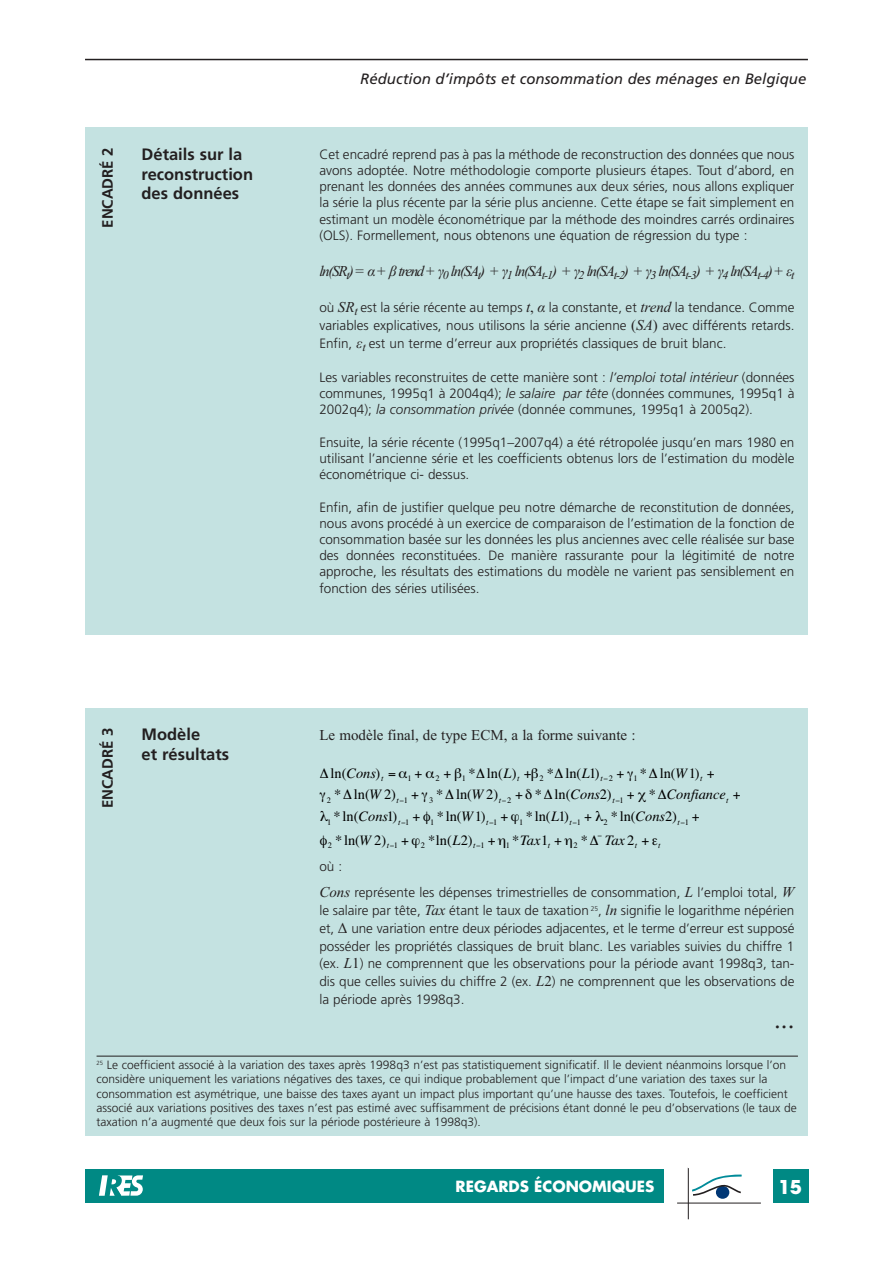
<style>
.page{position:relative;width:893px;height:1263px;background:#fff}
.page>*{position:absolute;margin:0;border:0;box-sizing:border-box;transform-origin:0 0}
.t1{font:27px "Times New Roman";color:#231f20}
.t2{font:700 21px "Avant Gard";color:#fff}
.t3{font:700 16.5px/19.8px "Frutiger";color:#231f20}
.t4{font:italic 15px "Times New Roman";letter-spacing:-.085em;color:#231f20}
.t5{font:italic 15px "Frutiger";color:#231f20}
.t6{font:15px "Times New Roman";color:#231f20}
.t7{font:700 15px "Futura";color:#fff}
.t8{font:700 15px "Frutiger";color:#231f20}
.t9{font:14.4px "Times";color:#000}
.t10{font:italic 14.4px "Times";color:#000}
.t11{font:300 13.5px/16.2px "Frutiger";color:#231f20;text-align:justify}
.t12{font:300 12px/14.4px "Frutiger";color:#231f20}
.t13{font:8.4px "Times";color:#000}
.t14{font:italic 8.4px "Times";color:#000}
.s1{font-family:"Times New Roman";font-weight:400;font-style:italic;font-size:15px}
.s2{font-family:"Times New Roman";font-weight:400;font-size:15px}
.s3{font-style:italic}
.s4{font-style:normal}
</style>
<div class="page">
<div style="left:85px;top:708px;width:723px;height:428px;background:#c4e2e1"></div>
<div style="left:773px;top:1169px;width:35px;height:34px;background:#008984"></div>
<svg style="left:716px;top:1186px;width:13px;height:13px"></svg>
<svg style="left:692px;top:1174px;width:50px;height:22px"></svg>
<hr style="left:688px;top:1166px;width:1px;height:53px;background:#231f20">
<hr style="left:677px;top:1203px;width:84px;height:1px;background:#231f20">
<div style="left:85px;top:1169px;width:578px;height:34px;background:#008984"></div>
<svg style="left:99px;top:1175px;width:44px;height:21px"></svg>
<hr style="left:85px;top:59px;width:723px;height:1px;background:#231f20">
<div style="left:85px;top:128px;width:723px;height:507px;background:#c4e2e1"></div>
<hr style="left:97px;top:1056px;width:701px;height:1px;background:#231f20">
<p class="t5" style="left:360px;top:72px;width:448px">Réduction d’impôts et consommation des ménages en Belgique</p>
<p class="t3" style="left:142px;top:145px;width:113px">Détails sur la reconstruction des données</p>
<p class="t8" style="left:102px;top:228px;width:82px;rotate:-90deg">ENCADRÉ 2</p>
<p class="t11" style="left:319px;top:147px;width:477px">Cet encadré reprend pas à pas la méthode de reconstruction des données que nous avons adoptée. Notre méthodologie comporte plusieurs étapes. Tout d’abord, en prenant les données des années communes aux deux séries, nous allons expliquer la série la plus récente par la série plus ancienne. Cette étape se fait simplement en estimant un modèle économétrique par la méthode des moindres carrés ordinaires (OLS). Formellement, nous obtenons une équation de régression du type :</p>
<p class="t4" style="left:319px;top:262px;width:477px">ln(SR<sub>t</sub>) = α + β trend + γ<sub>0</sub> ln(SA<sub>t</sub>) + γ<sub>1</sub> ln(SA<sub>t-1</sub>) + γ<sub>2</sub> ln(SA<sub>t-2</sub>) + γ<sub>3</sub> ln(SA<sub>t-3</sub>) + γ<sub>4</sub> ln(SA<sub>t-4</sub>) + ε<sub>t</sub></p>
<p class="t11" style="left:319px;top:299px;width:477px;line-height:18px">où <span class="s1">SR</span><sub>t</sub> est la série récente au temps <span class="s1">t</span><span class="s2">,</span> <span class="s1">α</span> la constante, et <span class="s1">trend</span> la tendance. Comme variables explicatives, nous utilisons la série ancienne <span class="s2">(</span><span class="s1">SA</span><span class="s2">)</span> avec différents retards.<br>Enfin, <span class="s1">ε</span><sub>t</sub> est un terme d’erreur aux propriétés classiques de bruit blanc.</p>
<p class="t11" style="left:319px;top:370px;width:477px">Les variables reconstruites de cette manière sont : <span class="s3">l’emploi total intérieur</span> (données communes, 1995q1 à 2004q4); <span class="s3">le salaire par tête</span> (données communes, 1995q1 à 2002q4); <span class="s3">la consommation privée</span> (donnée communes, 1995q1 à 2005q2).</p>
<p class="t11" style="left:319px;top:435px;width:477px">Ensuite, la série récente (1995q1–2007q4) a été rétropolée jusqu’en mars 1980 en utilisant l’ancienne série et les coefficients obtenus lors de l’estimation du modèle économétrique ci- dessus.</p>
<p class="t11" style="left:319px;top:500px;width:477px">Enfin, afin de justifier quelque peu notre démarche de reconstitution de données, nous avons procédé à un exercice de comparaison de l’estimation de la fonction de consommation basée sur les données les plus anciennes avec celle réalisée sur base des données reconstituées. De manière rassurante pour la légitimité de notre approche, les résultats des estimations du modèle ne varient pas sensiblement en fonction des séries utilisées.</p>
<p class="t8" style="left:102px;top:808px;width:82px;rotate:-90deg">ENCADRÉ 3</p>
<p class="t3" style="left:142px;top:726px;width:89px">Modèle<br>et résultats</p>
<p class="t6" style="left:319px;top:726px;width:318px">Le modèle final, de type ECM, a la forme suivante :</p>
<p class="t9" style="left:330px;top:759px;width:54px">ln(<span class="s3">Cons</span>)<sub>t</sub></p>
<p class="t13" style="left:407px;top:771px;width:6px">1</p>
<p class="t13" style="left:436px;top:771px;width:6px">2</p>
<p class="t9" style="left:462px;top:759px;width:59px"><sub>1</sub> * ln(<span class="s3">L</span>)<sub>t</sub></p>
<p class="t9" style="left:540px;top:759px;width:75px"><sub>2</sub> * ln(<span class="s3">L</span>1)<sub>t</sub>−<sub>2</sub></p>
<p class="t9" style="left:633px;top:759px;width:71px"><sub>1</sub> * ln(<span class="s3">W</span>1)<sub>t</sub></p>
<p class="t9" style="left:327px;top:781px;width:83px"><sub>2</sub> * ln(<span class="s3">W</span> 2)<sub>t</sub>−<sub>1</sub></p>
<p class="t9" style="left:429px;top:781px;width:84px"><sub>3</sub> * ln(<span class="s3">W</span> 2)<sub>t</sub>−<sub>2</sub></p>
<p class="t9" style="left:535px;top:781px;width:90px">* ln(<span class="s3">Cons</span>2)<sub>t</sub>−<sub>1</sub></p>
<p class="t10" style="left:649px;top:782px;width:81px"><span class="s4">*</span> Confiance<sub>t</sub></p>
<p class="t9" style="left:327px;top:803px;width:84px"><sub>1</sub> * ln(<span class="s3">Cons</span>1)<sub>t</sub>−<sub>1</sub></p>
<p class="t9" style="left:430px;top:803px;width:69px"><sub>1</sub> *ln(<span class="s3">W</span>1)<sub>t</sub>−<sub>1</sub></p>
<p class="t9" style="left:519px;top:803px;width:63px"><sub>1</sub> *ln(<span class="s3">L</span>1)<sub>t</sub>−<sub>1</sub></p>
<p class="t9" style="left:603px;top:803px;width:87px"><sub>2</sub> *ln(<span class="s3">Cons</span>2)<sub>t</sub>−<sub>1</sub></p>
<p class="t9" style="left:328px;top:826px;width:72px"><sub>2</sub> *ln(<span class="s3">W</span> 2)<sub>t</sub>−<sub>1</sub></p>
<p class="t9" style="left:421px;top:826px;width:65px"><sub>2</sub> *ln(<span class="s3">L</span>2)<sub>t</sub>−<sub>1</sub></p>
<p class="t10" style="left:506px;top:827px;width:46px"><sub>1</sub> <span class="s4">*</span>Tax<span class="s4">1</span><sub>t</sub></p>
<p class="t10" style="left:573px;top:827px;width:65px"><sub>2</sub> <span class="s4">*</span> − Tax<span class="s4">2</span><sub>t</sub></p>
<p class="t14" style="left:658px;top:838px;width:4px">t</p>
<p class="t11" style="left:319px;top:854px;width:477px;line-height:26.7px">où :<br><span class="s1">Cons</span> représente les dépenses trimestrielles de consommation, <span class="s1">L</span> l’emploi total, <span class="s1">W</span></p>
<p class="t11" style="left:319px;top:903px;width:477px;line-height:17.9px">le salaire par tête, <span class="s1">Tax</span> étant le taux de taxation <sup>25</sup>, <span class="s1">ln</span> signifie le logarithme népérien et, <span class="s2">∆</span> une variation entre deux périodes adjacentes, et le terme d’erreur est supposé posséder les propriétés classiques de bruit blanc. Les variables suivies du chiffre 1</p>
<p class="t11" style="left:319px;top:955px;width:477px;line-height:18px">(ex. <span class="s1">L</span><span class="s2">1</span>) ne comprennent que les observations pour la période avant 1998q3, tan&shy;dis que celles suivies du chiffre 2 (ex. <span class="s1">L</span><span class="s2">2</span>) ne comprennent que les observations de la période après 1998q3.</p>
<h1 class="t1" style="left:774px;top:1002px;width:22px">...</h1>
<p class="t12" style="left:97px;top:1058px;width:702px"><sup>25</sup> Le coefficient associé à la variation des taxes après 1998q3 n’est pas statistiquement significatif. Il le devient néanmoins lorsque l’on considère uniquement les variations négatives des taxes, ce qui indique probablement que l’impact d’une variation des taxes sur la consommation est asymétrique, une baisse des taxes ayant un impact plus important qu’une hausse des taxes. Toutefois, le coefficient associé aux variations positives des taxes n’est pas estimé avec suffisamment de précisions étant donné le peu d’observations (le taux de taxation n’a augmenté que deux fois sur la période postérieure à 1998q3).</p>
<p class="t7" style="left:452px;top:1179px;width:200px">REGARDS ÉCONOMIQUES</p>
<p class="t7" style="left:456px;top:1179px;width:200px">REGARDS ÉCONOMIQUES</p>
<h2 class="t2" style="left:778px;top:1175px;width:25px">15</h2>
</div>
